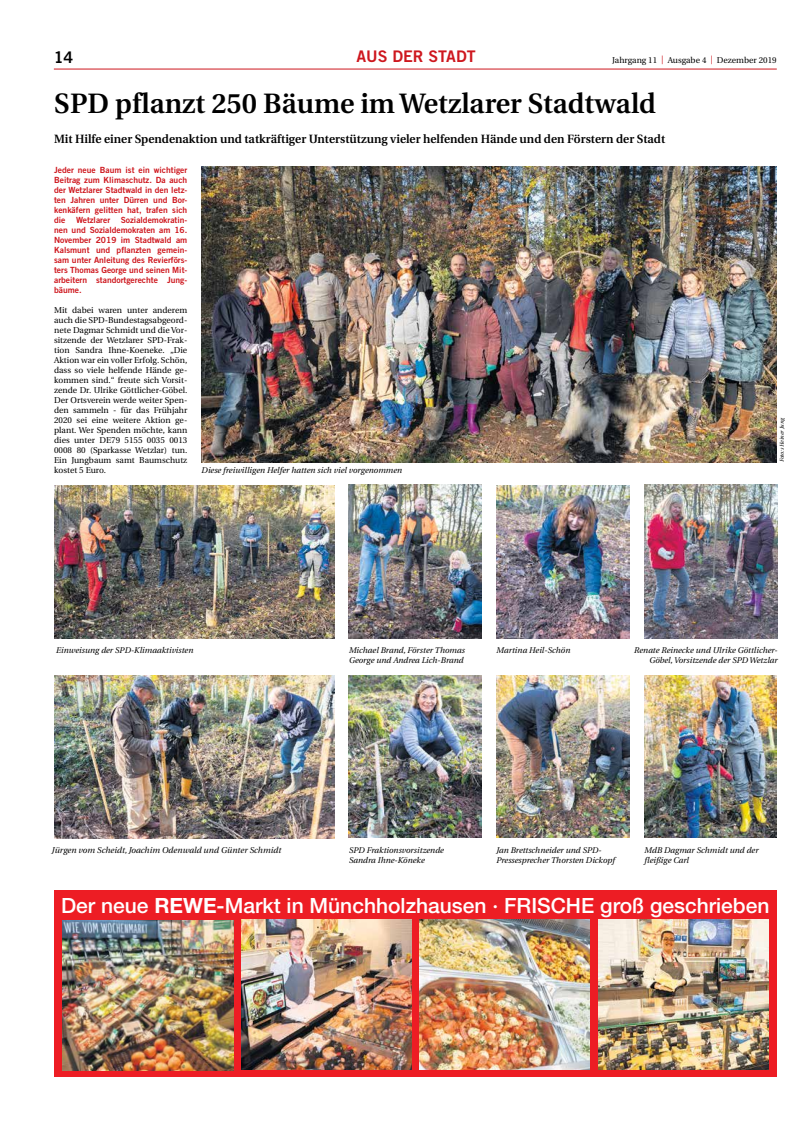
<style>
.page{position:relative;width:808px;height:1134px;background:#fff}
.page>*{position:absolute;margin:0;border:0;box-sizing:border-box;transform-origin:0 0}
.t1{font:600 28px "Utopia";color:#000}
.t2{font:500 21px "Helvetica Neue";color:#fff}
.t3{font:16px "Trade Gothic Bold Two";color:#ce171e}
.t4{font:16px "Trade Gothic Bold Two";color:#000}
.t5{font:600 12px "Utopia";color:#000}
.t6{font:8.5px/10px "Utopia";color:#000;text-align:justify}
.t7{font:8.5px/10px "Trade Gothic Bold Two";color:#ce171e;text-align:justify}
.t8{font:italic 8.5px "Utopia";color:#000}
.t9{font:italic 8.3px/10px "Utopia";color:#000}
.t10{font:italic 5.5px "Utopia";color:#000}
.s1{font-size:11.9px;color:#ce171e}
.s2{font-weight:700}
</style>
<div class="page">
<div style="left:54px;top:890px;width:723px;height:187px;background:#ed1d24"></div>
<hr style="left:54px;top:69px;width:723px;height:1px;background:#ce171e">
<img style="left:54px;top:485px;width:281px;height:154px">
<img style="left:349px;top:675px;width:133px;height:162px">
<img style="left:349px;top:485px;width:133px;height:153px">
<img style="left:644px;top:675px;width:132px;height:162px">
<img style="left:644px;top:485px;width:133px;height:153px">
<img style="left:496px;top:675px;width:133px;height:162px">
<img style="left:496px;top:485px;width:133px;height:154px">
<img style="left:201px;top:166px;width:576px;height:296px">
<img style="left:55px;top:675px;width:279px;height:163px">
<img style="left:63px;top:920px;width:170px;height:150px">
<img style="left:241px;top:919px;width:170px;height:150px">
<img style="left:420px;top:919px;width:170px;height:151px">
<img style="left:598px;top:919px;width:170px;height:150px">
<h3 class="t4" style="left:54px;top:47px;width:21px">14</h3>
<h3 class="t3" style="left:356px;top:47px;width:121px">AUS DER STADT</h3>
<p class="t6" style="left:612px;top:55px;width:166px">Jahrgang 11 <span class="s1">|</span> Ausgabe 4 <span class="s1">|</span> Dezember 2019</p>
<h1 class="t1" style="left:54px;top:88px;width:603px">SPD pflanzt 250 Bäume im Wetzlarer Stadtwald</h1>
<h3 class="t5" style="left:54px;top:132px;width:613px">Mit Hilfe einer Spendenaktion und tatkräftiger Unterstützung vieler helfenden Hände und den Förstern der Stadt</h3>
<p class="t7" style="left:54px;top:165px;width:135px">Jeder neue Baum ist ein wichtiger Beitrag zum Klimaschutz. Da auch der Wetzlarer Stadtwald in den letz&shy;ten Jahren unter Dürren und Bor&shy;kenkäfern gelitten hat, trafen sich die Wetzlarer Sozialdemokratin&shy;nen und Sozialdemokraten am 16.<br>November 2019 im Stadtwald am Kalsmunt und pflanzten gemein&shy;sam unter Anleitung des Revierförs&shy;ters Thomas George und seinen Mit&shy;arbeitern standortgerechte Jung&shy;bäume.</p>
<p class="t6" style="left:54px;top:305px;width:135px">Mit dabei waren unter anderem auch die SPD-Bundestagsabgeord&shy;nete Dagmar Schmidt und die Vor&shy;sitzende der Wetzlarer SPD-Frak&shy;tion Sandra Ihne-Koeneke. „Die Aktion war ein voller Erfolg. Schön, dass so viele helfende Hände ge&shy;kommen sind.“ freute sich Vorsit&shy;zende Dr. Ulrike Göttlicher-Göbel.<br>Der Ortsverein werde weiter Spen&shy;den sammeln - für das Frühjahr 2020 sei eine weitere Aktion ge&shy;plant. Wer Spenden möchte, kann dies unter DE79 5155 0035 0013<br>0008 80 (Sparkasse Wetzlar) tun.<br>Ein Jungbaum samt Baumschutz kostet 5 Euro.</p>
<p class="t9" style="left:201px;top:465px;width:202px">Diese freiwilligen Helfer hatten sich viel vorgenommen</p>
<p class="t10" style="left:779px;top:462px;width:46px;rotate:-90deg">Foto:s Heiner Jung</p>
<p class="t9" style="left:349px;top:645px;width:117px">Michael Brand, Förster Thomas<br>George und Andrea Lich-Brand</p>
<p class="t9" style="left:56px;top:645px;width:139px">Einweisung der SPD-Klimaaktivisten</p>
<p class="t9" style="left:496px;top:645px;width:75px">Martina Heil-Schön</p>
<p class="t9" style="left:634px;top:645px;width:145px;text-align:right">Renate Reinecke und Ulrike Göttlicher-<br>Göbel, Vorsitzende der SPD Wetzlar</p>
<p class="t8" style="left:51px;top:846px;width:231px">Jürgen vom Scheidt, Joachim Odenwald und Günter Schmidt</p>
<p class="t9" style="left:349px;top:845px;width:96px">SPD Fraktionsvorsitzende<br>Sandra Ihne-Köneke</p>
<p class="t9" style="left:496px;top:845px;width:120px">Jan Brettschneider und SPD-<br>Pressesprecher Thorsten Dickopf</p>
<p class="t9" style="left:644px;top:845px;width:116px">MdB Dagmar Schmidt und der fleißige Carl</p>
<h2 class="t2" style="left:61px;top:893px;width:710px">Der neue <span class="s2">REWE</span>-Markt in Münchholzhausen · FRISCHE groß geschrieben</h2>
</div>
